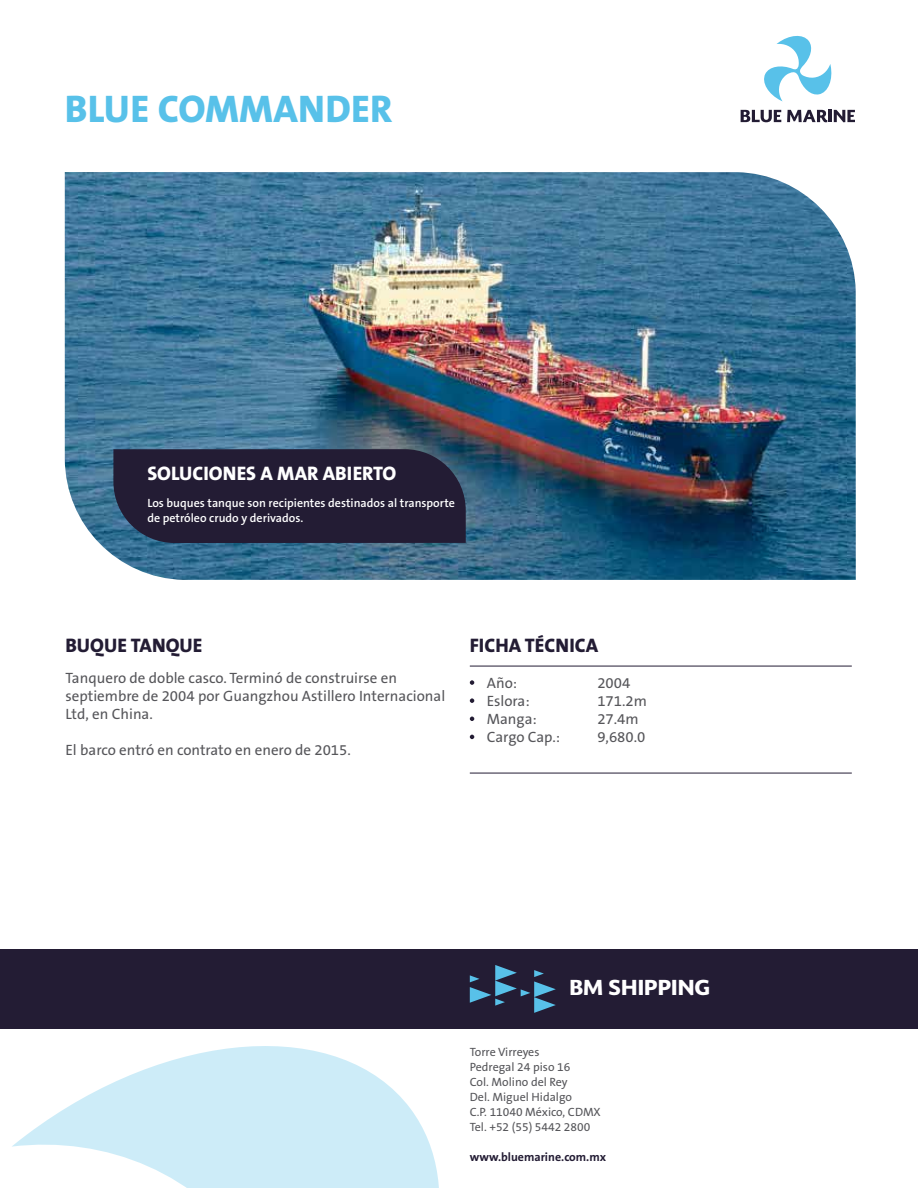
<style>
.page{position:relative;width:918px;height:1188px;background:#fff}
.page>*{position:absolute;margin:0;border:0;box-sizing:border-box;transform-origin:0 0}
.t1{font:800 38.7px "The Sans B8";color:#58c1e9}
.t2{font:900 20.1px "Soberana Sans";color:#fff}
.t3{font:800 19.65px "The Sans B8";color:#231c34}
.t4{font:800 19.65px "The Sans B8";color:#fff}
.t5{font:15px/18px "The Sans B5 Plain";color:#56565a}
.t6{font:12px/15px "The Sans B5 Plain";color:#56565a}
.t7{font:600 12px/15px "The Sans B6";color:#fff}
.t8{font:700 12px "The Sans B7";color:#231c34}
</style>
<div class="page">
<div style="left:1px;top:949px;width:917px;height:80px;background:#231c34"></div>
<svg style="left:470px;top:965px;width:86px;height:48px"></svg>
<img style="left:65px;top:172px;width:791px;height:408px">
<hr style="left:470px;top:666px;width:382px;height:1px;background:#231c34">
<hr style="left:470px;top:773px;width:382px;height:1px;background:#231c34">
<svg style="left:470px;top:680px;width:4px;height:5px"></svg>
<svg style="left:470px;top:698px;width:4px;height:5px"></svg>
<svg style="left:470px;top:717px;width:4px;height:4px"></svg>
<svg style="left:470px;top:735px;width:4px;height:4px"></svg>
<div style="left:113px;top:449px;width:353px;height:94px;background:#231c34"></div>
<svg style="left:741px;top:110px;width:40px;height:12px"></svg>
<svg style="left:787px;top:110px;width:68px;height:12px"></svg>
<svg style="left:764px;top:35px;width:68px;height:66px"></svg>
<svg style="left:12px;top:1046px;width:427px;height:142px;fill:#cdecf8"></svg>
<h1 class="t1" style="left:65px;top:88px;width:329px">BLUE COMMANDER</h1>
<h3 class="t4" style="left:147px;top:463px;width:250px">SOLUCIONES A MAR ABIERTO</h3>
<p class="t7" style="left:147px;top:496px;width:309px">Los buques tanque son recipientes destinados al transporte de petróleo crudo y derivados.</p>
<h3 class="t3" style="left:65px;top:635px;width:139px">BUQUE TANQUE</h3>
<h3 class="t3" style="left:470px;top:635px;width:130px">FICHA TÉCNICA</h3>
<p class="t5" style="left:487px;top:675px;width:32px">Año:</p>
<p class="t5" style="left:597px;top:675px;width:34px">2004</p>
<p class="t5" style="left:487px;top:693px;width:44px">Eslora:</p>
<p class="t5" style="left:597px;top:693px;width:51px">171.2m</p>
<p class="t5" style="left:487px;top:711px;width:51px">Manga:</p>
<p class="t5" style="left:597px;top:711px;width:43px">27.4m</p>
<p class="t5" style="left:487px;top:729px;width:75px">Cargo Cap.:</p>
<p class="t5" style="left:597px;top:729px;width:50px">9,680.0</p>
<p class="t5" style="left:65px;top:669px;width:381px">Tanquero de doble casco. Terminó de construirse en septiembre de 2004 por Guangzhou Astillero Internacional<br>Ltd, en China.</p>
<p class="t5" style="left:65px;top:741px;width:287px">El barco entró en contrato en enero de 2015.</p>
<h2 class="t2" style="left:569px;top:974px;width:142px">BM SHIPPING</h2>
<p class="t6" style="left:470px;top:1046px;width:133px">Torre Virreyes<br>Pedregal 24 piso 16<br>Col. Molino del Rey<br>Del. Miguel Hidalgo<br>C.P. 11040 México, CDMX<br>Tel. +52 (55) 5442 2800</p>
<p class="t8" style="left:470px;top:1151px;width:138px">www.bluemarine.com.mx</p>
</div>
